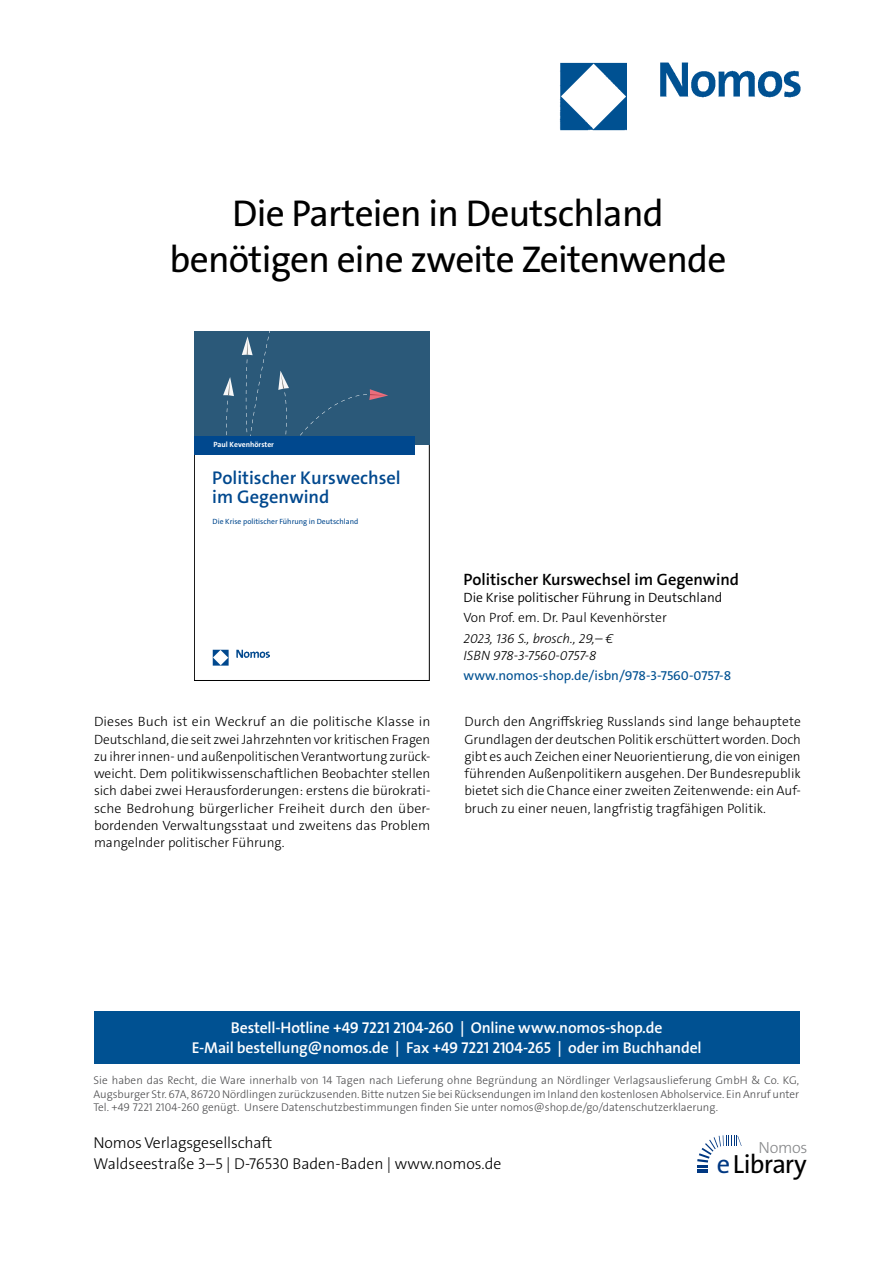
<style>
.page{position:relative;width:893px;height:1263px;background:#fff}
.page>*{position:absolute;margin:0;border:0;box-sizing:border-box;transform-origin:0 0}
.t1{font:37.5px/46.5px "The Sans Os F";letter-spacing:-.02em;color:#000;text-align:center}
.t2{font:26.4px "The Sans Os F";letter-spacing:-.03em;color:#000}
.t3{font:600 18.45px/19.5px "The Sans C5";color:#00488e}
.t4{font:600 16.5px "The Sans C5";color:#000}
.t5{font:300 16.2px "The Sans Os F";letter-spacing:-.02em;color:#87888a}
.t6{font:600 15.75px/21px "The Sans Os F";letter-spacing:-.01em;color:#fff;text-align:center}
.t7{font:300 15.75px/21px "The Sans Os F";color:#000}
.t8{font:300 13.5px/17.2px "The Sans C5";color:#000;text-align:justify}
.t9{font:italic 300 13.5px/16.5px "The Sans C5";color:#000}
.t10{font:13.5px "The Sans C5";color:#005192}
.t11{font:300 13.5px "The Sans C5";color:#000}
.t12{font:300 11.25px/13.5px "The Sans Os F";color:#4b4b4d;text-align:justify}
.t13{font:7.65px "The Sans C5";color:#00488e}
.t14{font:700 7.65px "The Sans C5";color:#fff}
.s1{color:#003882}
</style>
<div class="page">
<img style="left:559px;top:62px;width:242px;height:69px">
<div style="left:94px;top:1011px;width:705px;height:52px;background:#005192"></div>
<svg style="left:697px;top:1135px;width:45px;height:38px"></svg>
<div style="left:194px;top:331px;width:236px;height:113px;background:#2b5979"></div>
<svg style="left:223px;top:331px;width:165px;height:105px"></svg>
<div style="left:194px;top:436px;width:220px;height:18px;background:#00488e"></div>
<img style="left:213px;top:649px;width:56px;height:17px">
<h1 class="t1" style="left:170px;top:194px;width:558px">Die Parteien in Deutschland benötigen eine zweite Zeitenwende</h1>
<p class="t14" style="left:213px;top:440px;width:62px">Paul Kevenhörster</p>
<h3 class="t3" style="left:212px;top:468px;width:190px">Politischer Kurswechsel im Gegenwind</h3>
<p class="t13" style="left:213px;top:516px;width:147px">Die Krise politischer Führung in Deutschland</p>
<p class="t4" style="left:463px;top:569px;width:277px">Politischer Kurswechsel im Gegenwind</p>
<p class="t11" style="left:463px;top:588px;width:260px">Die Krise politischer Führung in Deutschland</p>
<p class="t8" style="left:463px;top:609px;width:205px">Von Prof. em. Dr. Paul Kevenhörster</p>
<p class="t9" style="left:463px;top:630px;width:151px">2023, 136 S., brosch., 29,– €<br>ISBN 978-3-7560-0757-8</p>
<p class="t10" style="left:463px;top:667px;width:269px">www.nomos-shop.de/isbn/978-3-7560-0757-8</p>
<p class="t8" style="left:94px;top:713px;width:338px">Dieses Buch ist ein Weckruf an die politische Klasse in Deutschland, die seit zwei Jahrzehnten vor kritischen Fragen zu ihrer innen- und außenpolitischen Verantwortung zurück&shy;weicht. Dem politikwissenschaftlichen Beobachter stellen sich dabei zwei Herausforderungen: erstens die bürokrati&shy;sche Bedrohung bürgerlicher Freiheit durch den über&shy;bordenden Verwaltungsstaat und zweitens das Problem mangelnder politischer Führung.</p>
<p class="t8" style="left:464px;top:713px;width:338px">Durch den Angriffskrieg Russlands sind lange behauptete Grundlagen der deutschen Politik erschüttert worden. Doch gibt es auch Zeichen einer Neuorientierung, die von einigen führenden Außenpolitikern ausgehen. Der Bundesrepublik bietet sich die Chance einer zweiten Zeitenwende: ein Auf&shy;bruch zu einer neuen, langfristig tragfähigen Politik.</p>
<p class="t6" style="left:192px;top:1017px;width:511px">Bestell-Hotline +49 7221 2104-260 | Online www.nomos-shop.de<br>E-Mail bestellung@nomos.de | Fax +49 7221 2104-265 | oder im Buchhandel</p>
<p class="t12" style="left:94px;top:1074px;width:707px">Sie haben das Recht, die Ware innerhalb von 14 Tagen nach Lieferung ohne Begründung an Nördlinger Verlagsauslieferung GmbH &amp; Co. KG, Augsburger Str. 67A, 86720 Nördlingen zurückzusenden. Bitte nutzen Sie bei Rücksendungen im Inland den kostenlosen Abholservice. Ein Anruf unter Tel. +49 7221 2104-260 genügt. Unsere Datenschutzbestimmungen finden Sie unter nomos@shop.de/go/datenschutzerklaerung.</p>
<p class="t7" style="left:94px;top:1133px;width:409px">Nomos Verlagsgesellschaft<br>Waldseestraße 3–5 | D-76530 Baden-Baden | www.nomos.de</p>
<p class="t5" style="left:758px;top:1137px;width:51px">Nomos</p>
<h2 class="t2" style="left:717px;top:1153px;width:91px"><span class="s1">e</span>Library</h2>
</div>
